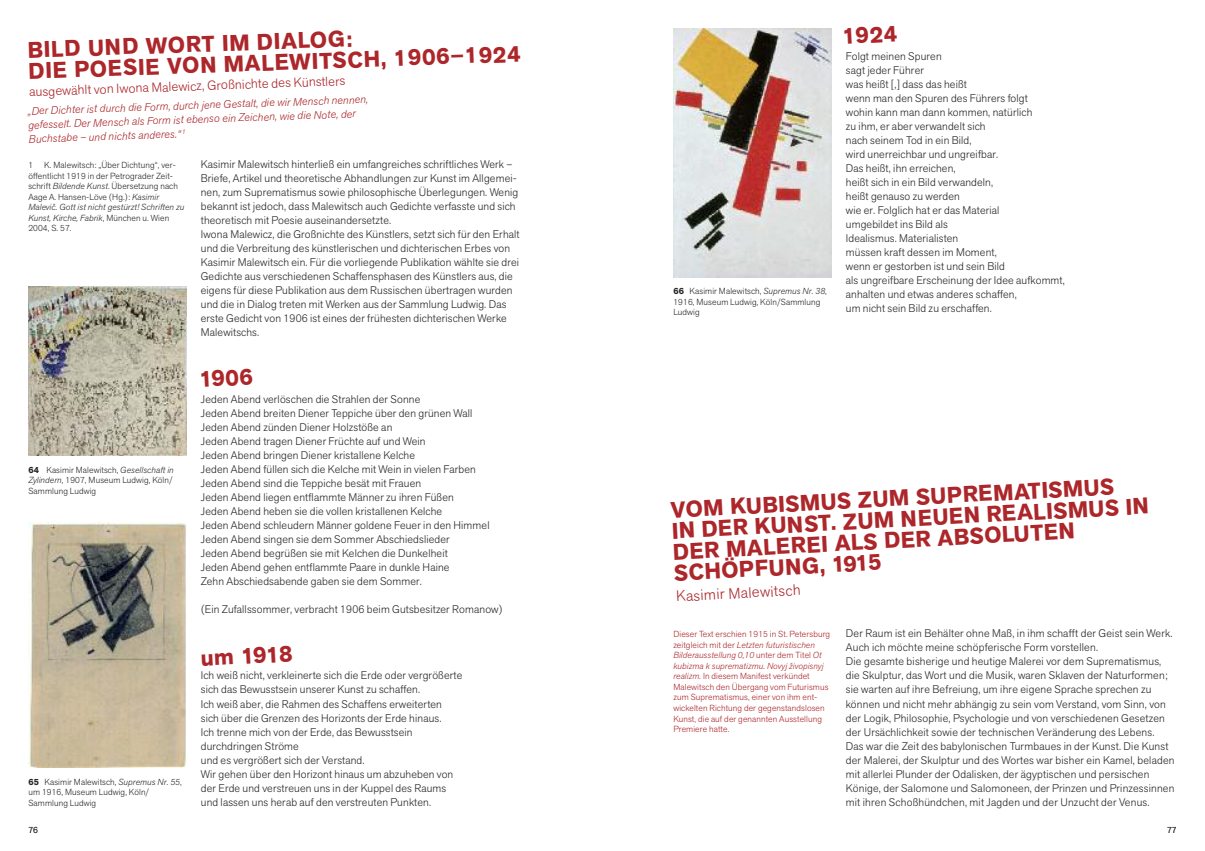
<style>
.page{position:relative;width:1205px;height:851px;background:#fff}
.page>*{position:absolute;margin:0;border:0;box-sizing:border-box;transform-origin:0 0}
.t1{font:700 22.5px/21px "Akzid Grtsk Next";color:#ac262a}
.t2{font:300 15px "Akzid Grtsk Next";color:#ac262a}
.t3{font:300 13.12px "Akzid Grtsk Next";color:#ac262a}
.t4{font:300 11px/14px "Akzid Grtsk Next";letter-spacing:.015em;color:#272627}
.t5{font:italic 300 11px/14px "Akzid Grtsk Next";color:#ac262a}
.t6{font:300 8.75px/10.5px "Akzid Grtsk Next";letter-spacing:.015em;color:#272627}
.t7{font:300 8.75px/10.5px "Akzid Grtsk Next";letter-spacing:.015em;color:#ac262a}
.s1{font-style:italic}
.s2{font-weight:700}
</style>
<div class="page">
<img style="left:28px;top:286px;width:159px;height:169px">
<img style="left:673px;top:28px;width:158px;height:249px">
<img style="left:28px;top:522px;width:159px;height:245px">
<h1 class="t1" style="left:28px;top:42px;width:494px;rotate:-2deg">BILD UND WORT IM DIALOG:<br>DIE POESIE VON MALEWITSCH, 1906–1924</h1>
<p class="t3" style="left:29px;top:87px;width:317px;rotate:-2deg">ausgewählt von Iwona Malewicz, Großnichte des Künstlers</p>
<p class="t5" style="left:28px;top:105px;width:342px;rotate:-2deg">„Der Dichter ist durch die Form, durch jene Gestalt, die wir Mensch nennen, gefesselt. Der Mensch als Form ist ebenso ein Zeichen, wie die Note, der<br>Buchstabe – und nichts anderes.“ <sup>1</sup></p>
<p class="t6" style="left:28px;top:161px;width:157px;text-indent:16px">K. Malewitsch: „Über Dichtung“, ver&shy;öffentlicht 1919 in der Petrograder Zeit&shy;schrift <span class="s1">Bildende Kunst</span>. Übersetzung nach Aage A. Hansen-Löve (Hg.): <span class="s1">Kasimir Malevič. Gott ist nicht gestürzt! Schriften zu Kunst, Kirche, Fabrik</span>, München u. Wien 2004, S. 57.</p>
<p class="t6" style="left:28px;top:161px;width:6px">1</p>
<p class="t6" style="left:28px;top:465px;width:147px;text-align:justify"><span class="s2">64</span> Kasimir Malewitsch, <span class="s1">Gesellschaft in Zylindern</span>, 1907, Museum Ludwig, Köln/ Sammlung Ludwig</p>
<p class="t6" style="left:28px;top:777px;width:155px"><span class="s2">65</span> Kasimir Malewitsch, <span class="s1">Supremus Nr. 55</span>, um 1916, Museum Ludwig, Köln/<br>Sammlung Ludwig</p>
<p class="t4" style="left:201px;top:158px;width:320px">Kasimir Malewitsch hinterließ ein umfangreiches schriftliches Werk – Briefe, Artikel und theoretische Abhandlungen zur Kunst im Allgemei&shy;nen, zum Suprematismus sowie philosophische Überlegungen. Wenig bekannt ist jedoch, dass Malewitsch auch Gedichte verfasste und sich theoretisch mit Poesie auseinandersetzte.<br>Iwona Malewicz, die Großnichte des Künstlers, setzt sich für den Erhalt und die Verbreitung des künstlerischen und dichterischen Erbes von Kasimir Malewitsch ein. Für die vorliegende Publikation wählte sie drei Gedichte aus verschiedenen Schaffensphasen des Künstlers aus, die eigens für diese Publikation aus dem Russischen übertragen wurden und die in Dialog treten mit Werken aus der Sammlung Ludwig. Das erste Gedicht von 1906 ist eines der frühesten dichterischen Werke Malewitschs.</p>
<h1 class="t1" style="left:199px;top:371px;width:55px;rotate:-3deg">1906</h1>
<p class="t4" style="left:201px;top:393px;width:290px">Jeden Abend verlöschen die Strahlen der Sonne<br>Jeden Abend breiten Diener Teppiche über den grünen Wall Jeden Abend zünden Diener Holzstöße an<br>Jeden Abend tragen Diener Früchte auf und Wein<br>Jeden Abend bringen Diener kristallene Kelche<br>Jeden Abend füllen sich die Kelche mit Wein in vielen Farben Jeden Abend sind die Teppiche besät mit Frauen<br>Jeden Abend liegen entflammte Männer zu ihren Füßen<br>Jeden Abend heben sie die vollen kristallenen Kelche<br>Jeden Abend schleudern Männer goldene Feuer in den Himmel Jeden Abend singen sie dem Sommer Abschiedslieder<br>Jeden Abend begrüßen sie mit Kelchen die Dunkelheit<br>Jeden Abend gehen entflammte Paare in dunkle Haine<br>Zehn Abschiedsabende gaben sie dem Sommer.</p>
<p class="t4" style="left:201px;top:603px;width:303px">(Ein Zufallssommer, verbracht 1906 beim Gutsbesitzer Romanow)</p>
<h1 class="t1" style="left:200px;top:650px;width:93px;rotate:-3deg">um 1918</h1>
<p class="t4" style="left:201px;top:669px;width:263px">Ich weiß nicht, verkleinerte sich die Erde oder vergrößerte sich das Bewusstsein unserer Kunst zu schaffen.<br>Ich weiß aber, die Rahmen des Schaffens erweiterten sich über die Grenzen des Horizonts der Erde hinaus.<br>Ich trenne mich von der Erde, das Bewusstsein durchdringen Ströme<br>und es vergrößert sich der Verstand.<br>Wir gehen über den Horizont hinaus um abzuheben von der Erde und verstreuen uns in der Kuppel des Raums und lassen uns herab auf den verstreuten Punkten.</p>
<p class="t6" style="left:673px;top:287px;width:155px"><span class="s2">66</span> Kasimir Malewitsch, <span class="s1">Supremus Nr. 38</span>,<br>1916, Museum Ludwig, Köln/Sammlung<br>Ludwig</p>
<h1 class="t1" style="left:842px;top:28px;width:56px;rotate:-3deg">1924</h1>
<p class="t4" style="left:846px;top:50px;width:220px">Folgt meinen Spuren<br>sagt jeder Führer<br>was heißt [,] dass das heißt<br>wenn man den Spuren des Führers folgt<br>wohin kann man dann kommen, natürlich<br>zu ihm, er aber verwandelt sich<br>nach seinem Tod in ein Bild,<br>wird unerreichbar und ungreifbar.<br>Das heißt, ihn erreichen,<br>heißt sich in ein Bild verwandeln,<br>heißt genauso zu werden<br>wie er. Folglich hat er das Material<br>umgebildet ins Bild als<br>Idealismus. Materialisten<br>müssen kraft dessen im Moment,<br>wenn er gestorben ist und sein Bild<br>als ungreifbare Erscheinung der Idee aufkommt, anhalten und etwas anderes schaffen,<br>um nicht sein Bild zu erschaffen.</p>
<h1 class="t1" style="left:670px;top:501px;width:479px;rotate:-3deg">VOM KUBISMUS ZUM SUPREMATISMUS<br>IN DER KUNST. ZUM NEUEN REALISMUS IN<br>DER MALEREI ALS DER ABSOLUTEN<br>SCHÖPFUNG, 1915</h1>
<h2 class="t2" style="left:676px;top:591px;width:126px;rotate:-3deg">Kasimir Malewitsch</h2>
<p class="t7" style="left:673px;top:630px;width:158px">Dieser Text erschien 1915 in St. Petersburg zeitgleich mit der <span class="s1">Letzten futuristischen Bilderausstellung 0,10</span> unter dem Titel <span class="s1">Ot kubizma k suprematizmu. Novyj živopisnyj realizm.</span> In diesem Manifest verkündet Malewitsch den Übergang vom Futurismus zum Suprematismus, einer von ihm ent&shy;wickelten Richtung der gegenstandslosen Kunst, die auf der genannten Ausstellung Premiere hatte.</p>
<p class="t4" style="left:846px;top:627px;width:330px">Der Raum ist ein Behälter ohne Maß, in ihm schafft der Geist sein Werk.<br>Auch ich möchte meine schöpferische Form vorstellen.<br>Die gesamte bisherige und heutige Malerei vor dem Suprematismus, die Skulptur, das Wort und die Musik, waren Sklaven der Naturformen; sie warten auf ihre Befreiung, um ihre eigene Sprache sprechen zu können und nicht mehr abhängig zu sein vom Verstand, vom Sinn, von der Logik, Philosophie, Psychologie und von verschiedenen Gesetzen der Ursächlichkeit sowie der technischen Veränderung des Lebens.<br>Das war die Zeit des babylonischen Turmbaues in der Kunst. Die Kunst der Malerei, der Skulptur und des Wortes war bisher ein Kamel, beladen mit allerlei Plunder der Odalisken, der ägyptischen und persischen Könige, der Salomone und Salomoneen, der Prinzen und Prinzessinnen mit ihren Schoßhündchen, mit Jagden und der Unzucht der Venus.</p>
<p class="t6" style="left:28px;top:825px;width:11px">76</p>
<p class="t6" style="left:1167px;top:825px;width:11px">77</p>
</div>
